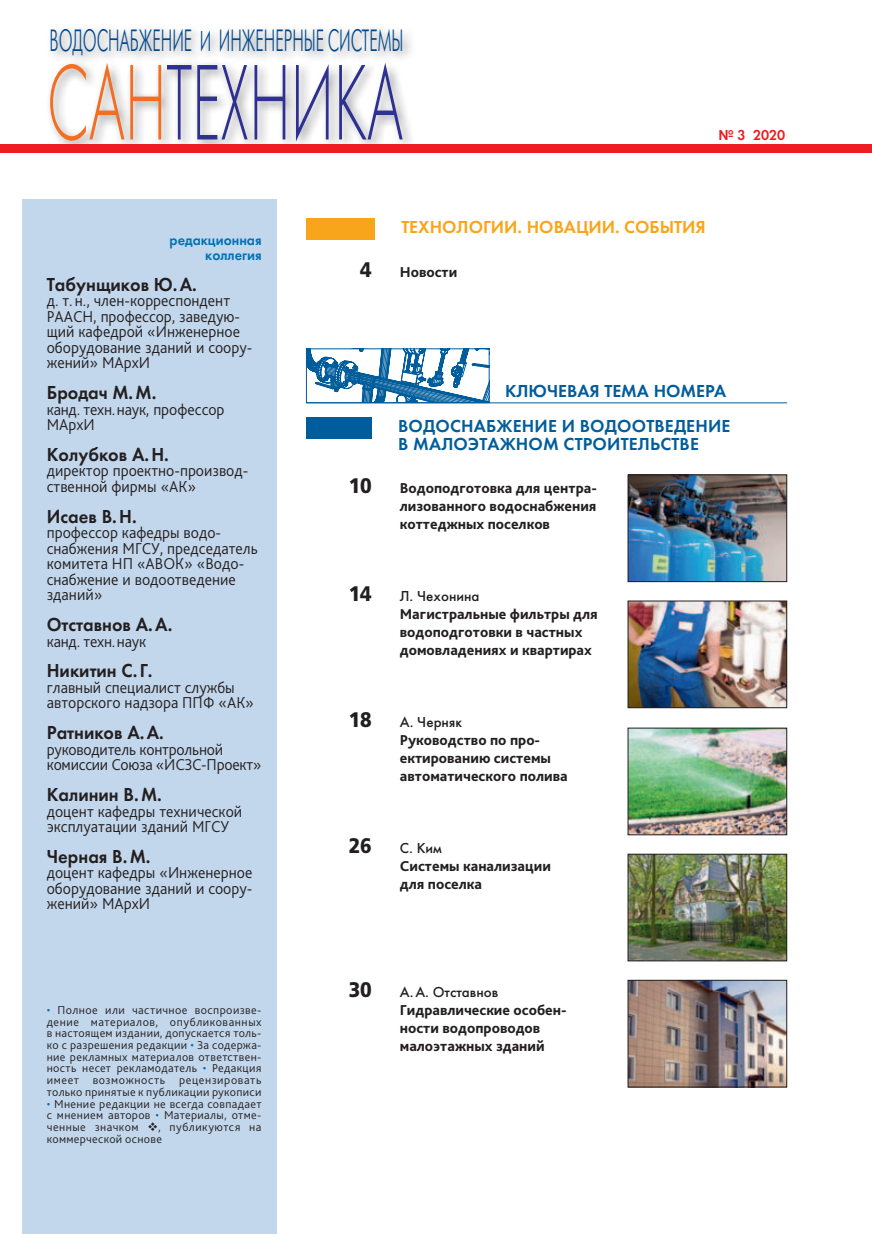
<style>
.page{position:relative;width:872px;height:1234px;background:#fff}
.page>*{position:absolute;margin:0;border:0;box-sizing:border-box;transform-origin:0 0}
.t1{font:300 30.75px "Futura Futuris";color:#01498e;scale:.52 1}
.t2{font:21px "Free Set Bold C";color:#231f20;scale:.9 1}
.t3{font:19.5px "Futura Demi";color:#231f20;scale:.95 1}
.t4{font:18px "Futura Demi";color:#005d9c}
.t5{font:18px "Futura Demi";color:#f9a51b}
.t6{font:300 16.5px/15.5px "Bliss Pro";color:#231f20;scale:.95 1}
.t7{font:800 15px/18px "Bliss Pro";color:#231f20}
.t8{font:500 15px "Futura";color:#231f20}
.t9{font:15px/14.7px "Futura Demi";color:#0072b4;text-align:right;scale:.95 1}
.t10{font:15px "Futura Demi";color:#ee1d23;scale:.95 1}
.t11{font:300 12px/11.7px "Bliss Pro";letter-spacing:.03em;color:#231f20;text-align:justify}
.s1{font-size:28.5px}
.s2{color:#0072b4}
</style>
<div class="page">
<div style="left:22px;top:200px;width:254px;height:1033px;background:#c3d7ec"></div>
<div style="left:45px;top:23px;width:370px;height:129px;background:#231f20;opacity:.5"></div>
<svg style="left:339px;top:63px;width:63px;height:76px"></svg>
<svg style="left:296px;top:64px;width:32px;height:77px"></svg>
<svg style="left:254px;top:65px;width:31px;height:74px"></svg>
<svg style="left:197px;top:65px;width:51px;height:74px"></svg>
<svg style="left:167px;top:65px;width:24px;height:74px"></svg>
<svg style="left:130px;top:65px;width:31px;height:74px"></svg>
<svg style="left:50px;top:63px;width:74px;height:78px"></svg>
<div style="left:0;top:144px;width:872px;height:9px;background:#ee1d23"></div>
<img style="left:630px;top:476px;width:155px;height:103px">
<div style="left:628px;top:474px;width:159px;height:107px;border:1px solid #231f20"></div>
<img style="left:630px;top:602px;width:155px;height:103px">
<div style="left:628px;top:600px;width:159px;height:107px;border:1px solid #231f20"></div>
<img style="left:630px;top:729px;width:155px;height:103px">
<div style="left:628px;top:727px;width:159px;height:107px;border:1px solid #231f20"></div>
<img style="left:630px;top:855px;width:155px;height:103px">
<div style="left:628px;top:853px;width:159px;height:107px;border:1px solid #231f20"></div>
<img style="left:630px;top:981px;width:155px;height:103px">
<div style="left:628px;top:979px;width:159px;height:107px;border:1px solid #231f20"></div>
<div style="left:306px;top:218px;width:68px;height:21px;background:#f9a51b"></div>
<div style="left:306px;top:417px;width:66px;height:21px;background:#005d9c"></div>
<svg style="left:308px;top:350px;width:179px;height:51px"></svg>
<div style="left:306px;top:348px;width:183px;height:55px;border:1px solid #005d9c"></div>
<hr style="left:306px;top:402px;width:481px;height:1px;background:#005d9c">
<h1 class="t1" style="left:50px;top:23px;width:682px">ВОДОСНАБЖЕНИЕ <span class="s1">И</span> ИНЖЕНЕРНЫЕ СИСТЕМЫ</h1>
<p class="t10" style="left:718px;top:125px;width:72px">№ 3 2020</p>
<p class="t5" style="left:401px;top:216px;width:306px">ТЕХНОЛОГИИ. НОВАЦИИ. СОБЫТИЯ</p>
<p class="t9" style="left:170px;top:233px;width:98px">редакционная коллегия</p>
<p class="t3" style="left:47px;top:272px;width:160px">Табунщиков Ю.А.</p>
<p class="t6" style="left:47px;top:293px;width:218px">д. т.н., член-корреспондент<br>РААСН, профессор, заведую&shy;щий кафедрой «Инженерное оборудование зданий и соору&shy;жений» МАрхИ</p>
<p class="t3" style="left:47px;top:380px;width:117px">Бродач М.М.</p>
<p class="t6" style="left:47px;top:401px;width:189px">канд. техн.наук, профессор<br>МАрхИ</p>
<p class="t3" style="left:47px;top:442px;width:130px">Колубков А.Н.</p>
<p class="t6" style="left:47px;top:462px;width:214px">директор проектно-производ&shy;ственной фирмы «АК»</p>
<p class="t3" style="left:47px;top:504px;width:96px">Исаев В.Н.</p>
<p class="t6" style="left:47px;top:524px;width:224px">профессор кафедры водо&shy;снабжения МГСУ, председатель комитета НП «АВОК» «Водо&shy;снабжение и водоотведение зданий»</p>
<p class="t3" style="left:47px;top:612px;width:134px">Отставнов А.А.</p>
<p class="t6" style="left:47px;top:632px;width:106px">канд. техн.наук</p>
<p class="t3" style="left:47px;top:658px;width:113px">Никитин С. Г.</p>
<p class="t6" style="left:47px;top:679px;width:219px">главный специалист службы авторского надзора ППФ «АК»</p>
<p class="t3" style="left:47px;top:720px;width:125px">Ратников А.А.</p>
<p class="t6" style="left:47px;top:741px;width:228px">руководитель контрольной комиссии Союза «ИСЗС-Проект»</p>
<p class="t3" style="left:47px;top:782px;width:123px">Калинин В.М.</p>
<p class="t6" style="left:47px;top:802px;width:207px">доцент кафедры технической эксплуатации зданий МГСУ</p>
<p class="t3" style="left:47px;top:844px;width:111px">Черная В.М.</p>
<p class="t6" style="left:47px;top:864px;width:218px;text-align:justify">доцент кафедры «Инженерное оборудование зданий и соору&shy;жений» МАрхИ</p>
<p class="t11" style="left:47px;top:1003px;width:216px"><span class="s2">•</span> Полное или частичное воспроизве&shy;дение материалов, опубликованных в настоящем издании, допускается толь&shy;ко с разрешения редакции <span class="s2">•</span> За содержа&shy;ние рекламных материалов ответствен&shy;ность несет рекламодатель <span class="s2">•</span> Редакция имеет возможность рецензировать только принятые к публикации рукописи</p>
<p class="t11" style="left:47px;top:1097px;width:216px"><span class="s2">•</span> Мнение редакции не всегда совпадает с мнением авторов <span class="s2">•</span> Материалы, отме&shy;ченные значком ❖, публикуются на коммерческой основе</p>
<p class="t2" style="left:360px;top:257px;width:14px">4</p>
<p class="t7" style="left:400px;top:262px;width:59px">Новости</p>
<p class="t4" style="left:505px;top:379px;width:222px">КЛЮЧЕВАЯ ТЕМА НОМЕРА</p>
<p class="t4" style="left:398px;top:415px;width:51px">Водоснаб</p>
<p class="t4" style="left:496px;top:415px;width:28px">жение</p>
<p class="t4" style="left:562px;top:415px;width:12px">иво</p>
<p class="t4" style="left:605px;top:415px;width:25px">доотве</p>
<p class="t4" style="left:674px;top:415px;width:24px">дение</p>
<p class="t4" style="left:398px;top:433px;width:13px">вмало</p>
<p class="t4" style="left:468px;top:433px;width:63px">этажном</p>
<p class="t4" style="left:563px;top:433px;width:12px">строител</p>
<p class="t4" style="left:650px;top:433px;width:21px">ьстве</p>
<p class="t2" style="left:349px;top:473px;width:27px">10</p>
<p class="t7" style="left:400px;top:478px;width:198px;text-align:justify">Водоподготовка для центра&shy;лизованного водоснабжения коттеджных поселков</p>
<p class="t2" style="left:349px;top:581px;width:27px">14</p>
<p class="t8" style="left:400px;top:586px;width:81px">Л. Чехонина</p>
<p class="t7" style="left:400px;top:604px;width:199px">Магистральные фильтры для водоподготовки в частных домовладениях и квартирах</p>
<p class="t2" style="left:349px;top:707px;width:27px">18</p>
<p class="t8" style="left:400px;top:712px;width:64px">А. Черняк</p>
<p class="t7" style="left:400px;top:730px;width:169px">Руководство по про&shy;ектированию системы автоматического полива</p>
<p class="t2" style="left:349px;top:833px;width:27px">26</p>
<p class="t8" style="left:400px;top:838px;width:44px">С. Ким</p>
<p class="t7" style="left:400px;top:856px;width:153px">Системы канализации для поселка</p>
<p class="t2" style="left:349px;top:977px;width:27px">30</p>
<p class="t8" style="left:400px;top:982px;width:100px">А.А. Отставнов</p>
<p class="t7" style="left:400px;top:1000px;width:168px">Гидравлические особен&shy;ности водопроводов малоэтажных зданий</p>
</div>
